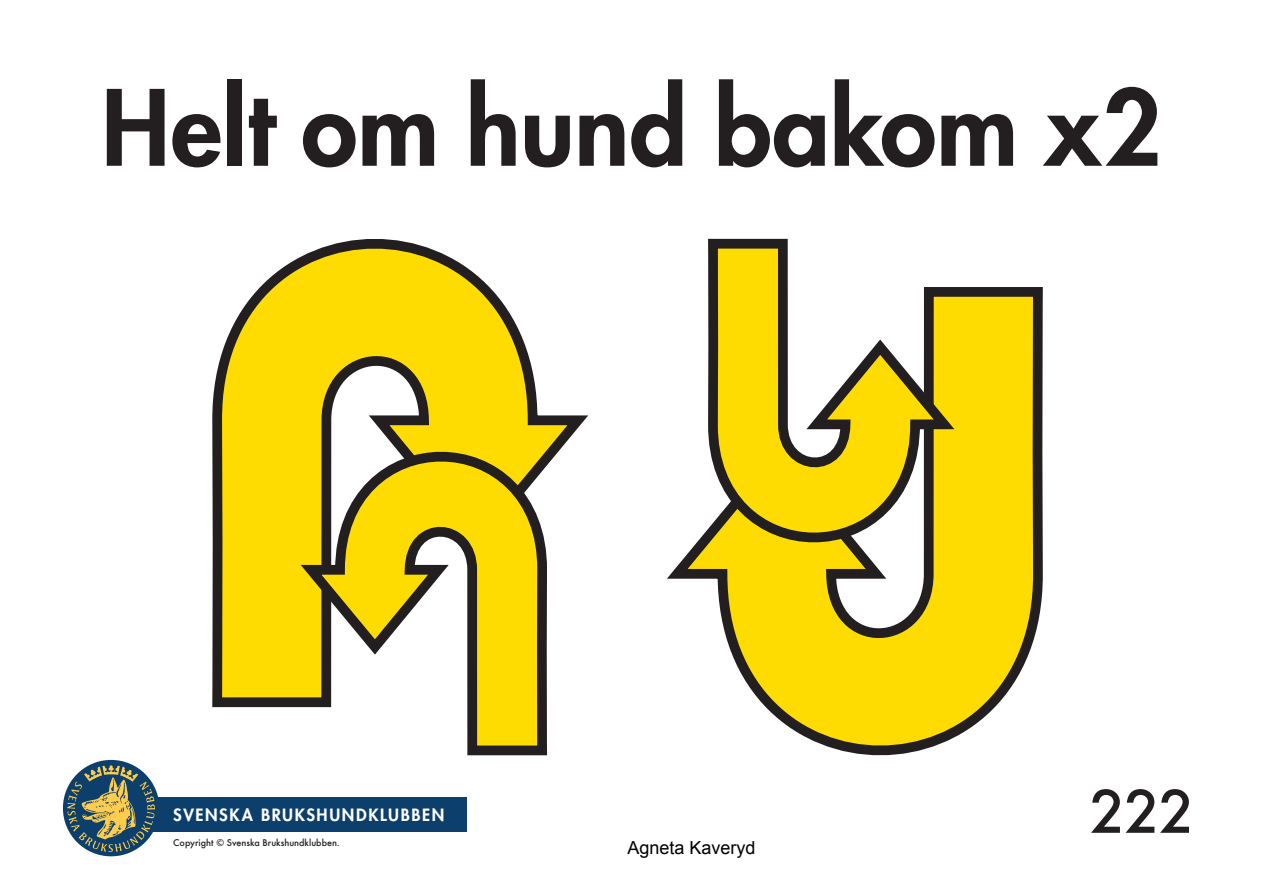
<style>
.page{position:relative;width:1263px;height:893px;background:#fff}
.page>*{position:absolute;margin:0;border:0;box-sizing:border-box;transform-origin:0 0}
.t1{font:800 102px "Futura";color:#231f20}
.t2{font:500 57px "Futura";color:#231f20}
.t3{font:18px "Arial";color:#000}
.t4{font:800 16.5px "Futura";letter-spacing:.095em;color:#fff}
.t5{font:500 9px "Futura";color:#231f20}
</style>
<div class="page">
<div style="left:110px;top:797px;width:357px;height:35px;background:#0c3f6c"></div>
<div style="left:63px;top:760px;width:96px;height:96px;background:#0c3f6c;border-radius:50%"></div>
<svg style="left:67px;top:765px;width:88px;height:87px"></svg>
<svg style="left:212px;top:239px;width:376px;height:469px"></svg>
<svg style="left:290px;top:419px;width:262px;height:337px"></svg>
<svg style="left:667px;top:287px;width:376px;height:469px"></svg>
<svg style="left:703px;top:238px;width:262px;height:337px"></svg>
<h1 class="t1" style="left:101px;top:64px;width:1062px">Helt om hund bakom x2</h1>
<h3 class="t4" style="left:173px;top:804px;width:273px">SVENSKA BRUKSHUNDKLUBBEN</h3>
<p class="t5" style="left:173px;top:837px;width:168px">Copyright © Svenska Brukshundklubben.</p>
<h3 class="t3" style="left:627px;top:836px;width:130px">Agneta Kaveryd</h3>
<h2 class="t2" style="left:1090px;top:772px;width:106px">222</h2>
</div>
